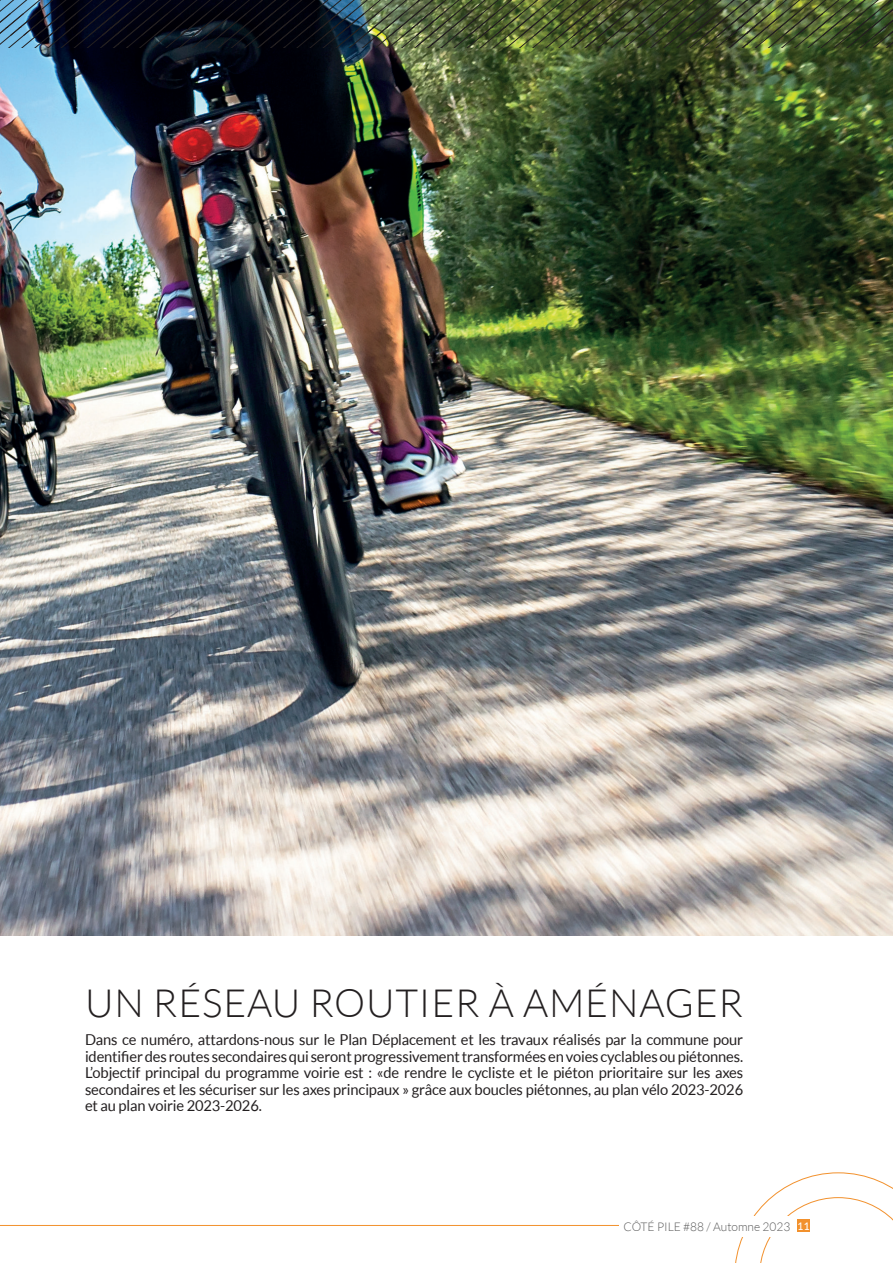
<style>
.page{position:relative;width:893px;height:1263px;background:#fff}
.page>*{position:absolute;margin:0;border:0;box-sizing:border-box;transform-origin:0 0}
.t1{font:300 39px "Lato";letter-spacing:.02em;color:#231f20}
.t2{font:15px/16.5px "Lato";letter-spacing:-.01em;color:#231f20;text-align:justify}
.t3{font:300 12px "Lato";color:#5c5c5c}
.t4{font:500 10.5px "Lato";color:#fff}
</style>
<div class="page">
<hr style="left:0;top:1225px;width:644px;height:1px;background:#f2912d">
<svg style="left:735px;top:1172px;width:158px;height:91px"></svg>
<div style="left:619px;top:1216px;width:171px;height:20px;background:#fff"></div>
<img style="left:0;top:48px;width:893px;height:887px">
<img style="left:0;top:0;width:893px;height:48px">
<p class="t1" style="left:85px;top:982px;width:660px">UN RÉSEAU ROUTIER À AMÉNAGER</p>
<p class="t2" style="left:85px;top:1032px;width:660px">Dans ce numéro, attardons-nous sur le Plan Déplacement et les travaux réalisés par la commune pour identifier des routes secondaires qui seront progressivement transformées en voies cyclables ou piétonnes.<br>L’objectif principal du programme voirie est : «de rendre le cycliste et le piéton prioritaire sur les axes secondaires et les sécuriser sur les axes principaux » grâce aux boucles piétonnes, au plan vélo 2023-2026 et au plan voirie 2023-2026.</p>
<p class="t3" style="left:623px;top:1220px;width:169px">CÔTÉ PILE #88 / Automne 2023</p>
<p class="t4" style="left:798px;top:1218px;width:14px">11</p>
</div>
